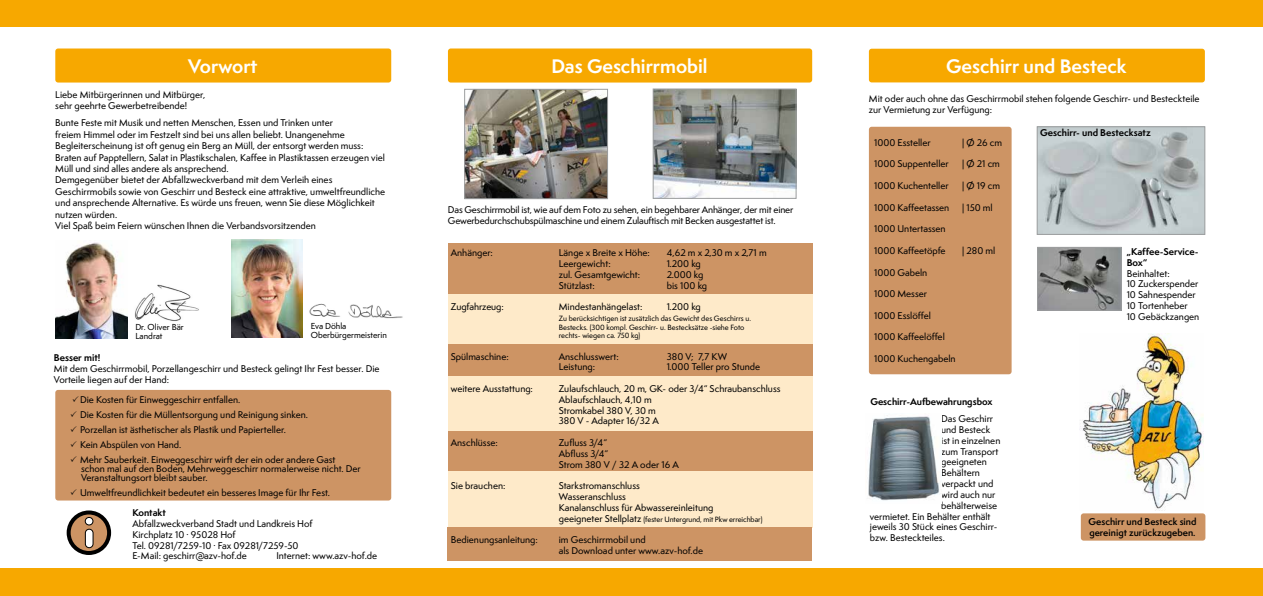
<style>
.page{position:relative;width:1263px;height:596px;background:#fff}
.page>*{position:absolute;margin:0;border:0;box-sizing:border-box;transform-origin:0 0}
.t1{font:700 18px "Semplicita Pro AZV";color:#fff}
.t2{font:500 9px/10.8px "Semplicita Pro AZV";color:#000}
.t3{font:500 9px/10.8px "Semplicita Pro AZV";letter-spacing:-.02em;color:#000}
.t4{font:700 9px/10.8px "Semplicita Pro AZV";color:#000}
.t5{font:600 9px/10.8px "Semplicita Pro AZV";color:#000}
.t6{font:500 8px/9px "Semplicita Pro AZV";color:#000}
.t7{font:500 7px/8.4px "Semplicita Pro AZV";color:#000}
.s1{font-size:9px}
</style>
<div class="page">
<div style="left:0;top:0;width:641px;height:595px;background:#f7a800"></div>
<div style="left:636px;top:0;width:627px;height:595px;background:#f7a800"></div>
<div style="left:0;top:27px;width:1263px;height:540px;background:#fff"></div>
<div style="left:55px;top:48px;width:336px;height:34px;background:#f7a800;border-radius:3px"></div>
<div style="left:448px;top:48px;width:364px;height:34px;background:#f7a800;border-radius:3px"></div>
<div style="left:869px;top:49px;width:336px;height:33px;background:#f7a800;border-radius:3px"></div>
<div style="left:869px;top:127px;width:142px;height:247px;background:#cd9464;border-radius:3px"></div>
<div style="left:448px;top:243px;width:364px;height:52px;background:#cd9464"></div>
<div style="left:448px;top:373px;width:364px;height:57px;background:#feeac9"></div>
<div style="left:448px;top:294px;width:364px;height:53px;background:#feeac9"></div>
<div style="left:448px;top:344px;width:364px;height:32px;background:#cd9464"></div>
<div style="left:448px;top:430px;width:364px;height:41px;background:#cd9464"></div>
<div style="left:448px;top:471px;width:364px;height:56px;background:#feeac9"></div>
<div style="left:448px;top:527px;width:364px;height:33px;background:#cd9464"></div>
<svg style="left:69px;top:512px;width:40px;height:40px"></svg>
<div style="left:67px;top:510px;width:44px;height:44px;border:4px solid #000;border-radius:50%"></div>
<div style="left:85px;top:517px;width:8px;height:7px;background:#fff;border-radius:4px"></div>
<div style="left:85px;top:516px;width:8px;height:9px;border:1px solid #000;border-radius:4px"></div>
<div style="left:85px;top:529px;width:8px;height:18px;background:#fff;border-radius:4px"></div>
<div style="left:85px;top:528px;width:9px;height:20px;border:1px solid #000;border-radius:4px"></div>
<img style="left:55px;top:242px;width:72px;height:96px">
<div style="left:55px;top:389px;width:336px;height:111px;background:#cd9464;border-radius:3px"></div>
<img style="left:1039px;top:128px;width:164px;height:104px">
<div style="left:1037px;top:126px;width:168px;height:108px;border:1px solid #9c9e9f"></div>
<img style="left:1079px;top:333px;width:124px;height:177px">
<img style="left:135px;top:284px;width:64px;height:37px">
<img style="left:466px;top:91px;width:140px;height:106px">
<div style="left:464px;top:89px;width:144px;height:110px;border:1px solid #9c9e9f"></div>
<img style="left:655px;top:91px;width:139px;height:105px">
<div style="left:653px;top:89px;width:143px;height:109px;border:1px solid #9c9e9f"></div>
<img style="left:868px;top:415px;width:72px;height:86px">
<img style="left:1039px;top:249px;width:80px;height:59px">
<div style="left:1037px;top:247px;width:84px;height:63px;border:1px solid #9c9e9f"></div>
<img style="left:309px;top:303px;width:94px;height:16px">
<img style="left:231px;top:240px;width:72px;height:97px">
<div style="left:1081px;top:513px;width:124px;height:27px;background:#cd9464;border-radius:3px"></div>
<h1 class="t1" style="left:188px;top:53px;width:71px">Vorwort</h1>
<h1 class="t1" style="left:551px;top:53px;width:158px">Das Geschirrmobil</h1>
<h1 class="t1" style="left:946px;top:53px;width:182px">Geschirr und Besteck</h1>
<p class="t2" style="left:55px;top:89px;width:152px;line-height:11.4px">Liebe Mitbürgerinnen und Mitbürger, sehr geehrte Gewerbetreibende!</p>
<p class="t2" style="left:55px;top:117px;width:331px;line-height:11.4px">Bunte Feste mit Musik und netten Menschen, Essen und Trinken unter<br>freiem Himmel oder im Festzelt sind bei uns allen beliebt. Unangenehme Begleiterscheinung ist oft genug ein Berg an Müll, der entsorgt werden muss:<br>Braten auf Papptellern, Salat in Plastikschalen, Kaffee in Plastiktassen erzeugen viel Müll und sind alles andere als ansprechend.<br>Demgegenüber bietet der Abfallzweckverband mit dem Verleih eines Geschirrmobils sowie von Geschirr und Besteck eine attraktive, umweltfreundliche und ansprechende Alternative. Es würde uns freuen, wenn Sie diese Möglichkeit nutzen würden.<br>Viel Spaß beim Feiern wünschen Ihnen die Verbandsvorsitzenden</p>
<p class="t6" style="left:135px;top:322px;width:50px">Dr. Oliver Bär<br>Landrat</p>
<p class="t6" style="left:311px;top:322px;width:77px">Eva Döhla<br>Oberbürgermeisterin</p>
<p class="t4" style="left:54px;top:352px;width:48px">Besser mit!</p>
<p class="t2" style="left:54px;top:363px;width:327px">Mit dem Geschirrmobil, Porzellangeschirr und Besteck gelingt Ihr Fest besser. Die<br>Vorteile liegen auf der Hand:</p>
<p class="t2" style="left:80px;top:392px;width:257px;line-height:14.9px">Die Kosten für Einweggeschirr entfallen.<br>Die Kosten für die Müllentsorgung und Reinigung sinken.<br>Porzellan ist ästhetischer als Plastik und Papierteller.<br>Kein Abspülen von Hand.<br>Mehr Sauberkeit. Einweggeschirr wirft der ein oder andere Gast</p>
<p class="t2" style="left:81px;top:464px;width:281px;line-height:9.2px">schon mal auf den Boden, Mehrweggeschirr normalerweise nicht. Der<br>Veranstaltungsort bleibt sauber.</p>
<p class="t2" style="left:80px;top:487px;width:251px">Umweltfreundlichkeit bedeutet ein besseres Image für Ihr Fest.</p>
<p class="t4" style="left:132px;top:507px;width:35px">Kontakt</p>
<p class="t2" style="left:132px;top:518px;width:182px">Abfallzweckverband Stadt und Landkreis Hof Kirchplatz 10 . 95028 Hof<br>Tel. 09281/7259-10 . Fax 09281/7259-50<br>E-Mail: geschirr@azv-hof.de</p>
<p class="t2" style="left:276px;top:550px;width:102px">Internet: www.azv-hof.de</p>
<p class="t3" style="left:448px;top:204px;width:347px">Das Geschirrmobil ist, wie auf dem Foto zu sehen, ein begehbarer Anhänger, der mit einer<br>Gewerbedurchschubspülmaschine und einem Zulauftisch mit Becken ausgestattet ist.</p>
<p class="t2" style="left:451px;top:247px;width:44px">Anhänger:</p>
<p class="t2" style="left:559px;top:247px;width:93px">Länge x Breite x Höhe:</p>
<p class="t2" style="left:667px;top:247px;width:101px">4,62 m x 2,30 m x 2,71 m</p>
<p class="t2" style="left:559px;top:258px;width:53px">Leergewicht:</p>
<p class="t2" style="left:667px;top:258px;width:36px">1.200 kg</p>
<p class="t2" style="left:559px;top:269px;width:83px">zul. Gesamtgewicht:</p>
<p class="t2" style="left:667px;top:269px;width:38px">2.000 kg</p>
<p class="t2" style="left:559px;top:280px;width:38px">Stützlast:</p>
<p class="t2" style="left:667px;top:280px;width:42px">bis 100 kg</p>
<p class="t2" style="left:451px;top:301px;width:54px">Zugfahrzeug:</p>
<p class="t2" style="left:559px;top:301px;width:85px">Mindestanhängelast:</p>
<p class="t2" style="left:667px;top:301px;width:36px">1.200 kg</p>
<p class="t7" style="left:559px;top:314px;width:194px">Zu berücksichtigen ist zusätzlich das Gewicht des Geschirrs u.<br>Bestecks. (300 kompl. Geschirr- u. Bestecksätze -siehe Foto rechts- wiegen ca. 750 kg)</p>
<p class="t2" style="left:451px;top:350px;width:59px">Spülmaschine:</p>
<p class="t2" style="left:559px;top:350px;width:61px">Anschlusswert:</p>
<p class="t2" style="left:667px;top:350px;width:62px">380 V; 7,7 KW</p>
<p class="t2" style="left:559px;top:361px;width:38px">Leistung:</p>
<p class="t2" style="left:667px;top:361px;width:95px">1.000 Teller pro Stunde</p>
<p class="t2" style="left:451px;top:383px;width:84px">weitere Ausstattung:</p>
<p class="t2" style="left:559px;top:383px;width:223px">Zulaufschlauch, 20 m, GK- oder 3/4“ Schraubanschluss<br>Ablaufschlauch, 4,10 m<br>Stromkabel 380 V, 30 m<br>380 V - Adapter 16/32 A</p>
<p class="t2" style="left:451px;top:437px;width:49px">Anschlüsse:</p>
<p class="t2" style="left:559px;top:437px;width:122px">Zufluss 3/4“<br>Abfluss 3/4“<br>Strom 380 V / 32 A oder 16 A</p>
<p class="t2" style="left:451px;top:480px;width:56px">Sie brauchen:</p>
<p class="t2" style="left:559px;top:480px;width:156px">Starkstromanschluss<br>Wasseranschluss<br>Kanalanschluss für Abwassereinleitung</p>
<p class="t7" style="left:559px;top:514px;width:205px"><span class="s1">geeigneter Stellplatz</span> (fester Untergrund, mit Pkw erreichbar)</p>
<p class="t2" style="left:451px;top:534px;width:89px">Bedienungsanleitung:</p>
<p class="t2" style="left:559px;top:534px;width:146px">im Geschirrmobil und<br>als Download unter www.azv-hof.de</p>
<p class="t2" style="left:869px;top:93px;width:332px">Mit oder auch ohne das Geschirrmobil stehen folgende Geschirr- und Besteckteile zur Vermietung zur Verfügung:</p>
<p class="t2" style="left:874px;top:137px;width:58px">1000 Essteller</p>
<p class="t2" style="left:962px;top:137px;width:42px">| Ø 26 cm</p>
<p class="t2" style="left:874px;top:158px;width:76px">1000 Suppenteller</p>
<p class="t2" style="left:962px;top:158px;width:39px">| Ø 21 cm</p>
<p class="t2" style="left:874px;top:180px;width:76px">1000 Kuchenteller</p>
<p class="t2" style="left:962px;top:180px;width:39px">| Ø 19 cm</p>
<p class="t2" style="left:874px;top:202px;width:77px">1000 Kaffeetassen</p>
<p class="t2" style="left:962px;top:202px;width:32px">| 150 ml</p>
<p class="t2" style="left:874px;top:223px;width:73px">1000 Untertassen</p>
<p class="t2" style="left:874px;top:245px;width:73px">1000 Kaffeetöpfe</p>
<p class="t2" style="left:962px;top:245px;width:35px">| 280 ml</p>
<p class="t2" style="left:874px;top:266px;width:55px">1000 Gabeln</p>
<p class="t2" style="left:874px;top:288px;width:54px">1000 Messer</p>
<p class="t2" style="left:874px;top:310px;width:58px">1000 Esslöffel</p>
<p class="t2" style="left:874px;top:331px;width:72px">1000 Kaffeelöffel</p>
<p class="t2" style="left:874px;top:353px;width:83px">1000 Kuchengabeln</p>
<p class="t4" style="left:870px;top:396px;width:124px">Geschirr-Aufbewahrungsbox</p>
<p class="t2" style="left:941px;top:413px;width:53px">Das Geschirr</p>
<p class="t2" style="left:941px;top:424px;width:51px">und Besteck</p>
<p class="t2" style="left:941px;top:434px;width:61px">ist in einzelnen</p>
<p class="t2" style="left:941px;top:445px;width:59px">zum Transport</p>
<p class="t2" style="left:941px;top:456px;width:47px">geeigneten</p>
<p class="t2" style="left:941px;top:467px;width:40px">Behältern</p>
<p class="t2" style="left:941px;top:478px;width:54px">verpackt und</p>
<p class="t2" style="left:941px;top:488px;width:56px">wird auch nur</p>
<p class="t2" style="left:941px;top:499px;width:57px">behälterweise</p>
<p class="t2" style="left:870px;top:510px;width:122px">vermietet. Ein Behälter enthält</p>
<p class="t2" style="left:870px;top:521px;width:129px">jeweils 30 Stück eines Geschirr-</p>
<p class="t2" style="left:870px;top:532px;width:76px">bzw. Besteckteiles.</p>
<p class="t4" style="left:1040px;top:127px;width:112px">Geschirr- und Bestecksatz</p>
<p class="t4" style="left:1127px;top:246px;width:73px">„Kaffee-Service-<br>Box“</p>
<p class="t2" style="left:1127px;top:267px;width:74px">Beinhaltet:<br>10 Zuckerspender<br>10 Sahnespender<br>10 Tortenheber<br>10 Gebäckzangen</p>
<p class="t5" style="left:1088px;top:516px;width:109px">Geschirr und Besteck sind gereinigt zurückzugeben.</p>
</div>
